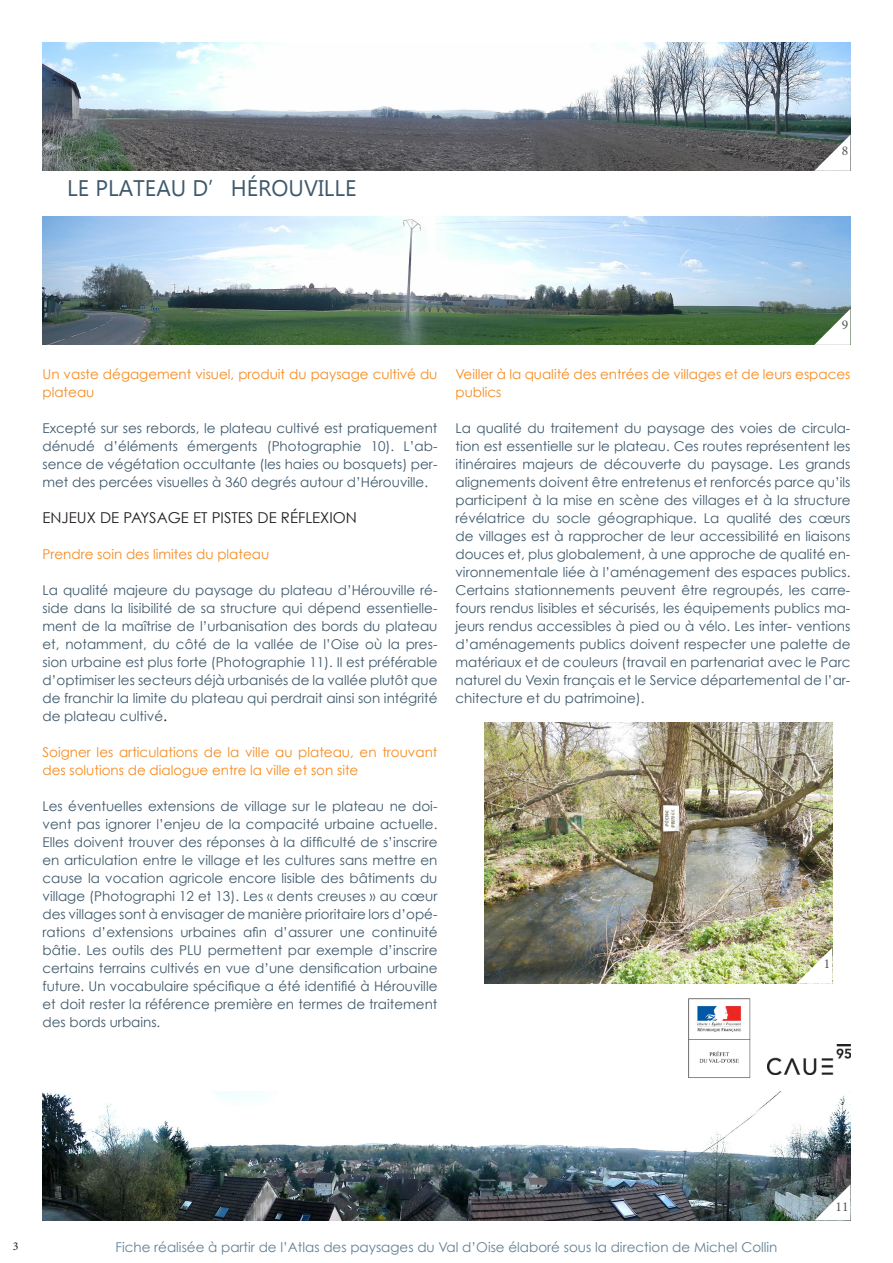
<style>
.page{position:relative;width:893px;height:1263px;background:#fff}
.page>*{position:absolute;margin:0;border:0;box-sizing:border-box;transform-origin:0 0}
.t1{font:22.5px "Microsoft Tai Le";color:#3f596b}
.t2{font:15px "Century Gothic";color:#231f20}
.t3{font:13.5px/18px "Century Gothic";color:#3f596b;text-align:justify}
.t4{font:13.5px/18px "Century Gothic";color:#f68b1f}
.t5{font:13.5px "Century Gothic";color:#628094}
.t6{font:13.5px "Minion Pro";color:#545557}
.t7{font:12px "Minion Pro";color:#231f20}
.s1{font-size:15px;color:#231f20}
</style>
<div class="page">
<img style="left:767px;top:1044px;width:83px;height:31px">
<img style="left:688px;top:998px;width:63px;height:80px">
<img style="left:485px;top:723px;width:347px;height:260px">
<img style="left:43px;top:217px;width:807px;height:128px">
<img style="left:43px;top:1091px;width:807px;height:129px">
<img style="left:43px;top:43px;width:807px;height:128px">
<svg style="left:814px;top:135px;width:36px;height:36px"></svg>
<svg style="left:814px;top:309px;width:36px;height:36px"></svg>
<svg style="left:814px;top:1184px;width:36px;height:36px"></svg>
<svg style="left:796px;top:947px;width:36px;height:37px"></svg>
<p class="t1" style="left:67px;top:175px;width:291px">LE PLATEAU D’HÉROUVILLE</p>
<p class="t6" style="left:842px;top:142px;width:8px">8</p>
<p class="t4" style="left:43px;top:365px;width:396px">Un vaste dégagement visuel, produit du paysage cultivé du plateau</p>
<p class="t3" style="left:43px;top:419px;width:396px">Excepté sur ses rebords, le plateau cultivé est pratiquement dénudé d’éléments émergents (Photographie 10). L’ab&shy;sence de végétation occultante (les haies ou bosquets) per&shy;met des percées visuelles à 360 degrés autour d’Hérouville.</p>
<p class="t2" style="left:43px;top:508px;width:316px">ENJEUX DE PAYSAGE ET PISTES DE RÉFLEXION</p>
<p class="t4" style="left:43px;top:545px;width:228px">Prendre soin des limites du plateau</p>
<p class="t3" style="left:43px;top:581px;width:396px">La qualité majeure du paysage du plateau d’Hérouville ré&shy;side dans la lisibilité de sa structure qui dépend essentielle&shy;ment de la maîtrise de l’urbanisation des bords du plateau et, notamment, du côté de la vallée de l’Oise où la pres&shy;sion urbaine est plus forte (Photographie 11). Il est préférable d’optimiser les secteurs déjà urbanisés de la vallée plutôt que de franchir la limite du plateau qui perdrait ainsi son intégrité de plateau cultivé<span class="s1">.</span></p>
<p class="t4" style="left:43px;top:743px;width:396px">Soigner les articulations de la ville au plateau, en trouvant des solutions de dialogue entre la ville et son site</p>
<p class="t3" style="left:43px;top:797px;width:396px">Les éventuelles extensions de village sur le plateau ne doi&shy;vent pas ignorer l’enjeu de la compacité urbaine actuelle.<br>Elles doivent trouver des réponses à la difficulté de s’inscrire en articulation entre le village et les cultures sans mettre en cause la vocation agricole encore lisible des bâtiments du village (Photographi 12 et 13). Les « dents creuses » au cœur des villages sont à envisager de manière prioritaire lors d’opé&shy;rations d’extensions urbaines afin d’assurer une continuité bâtie. Les outils des PLU permettent par exemple d’inscrire certains terrains cultivés en vue d’une densification urbaine future. Un vocabulaire spécifique a été identifié à Hérouville et doit rester la référence première en termes de traitement des bords urbains.</p>
<p class="t6" style="left:842px;top:316px;width:8px">9</p>
<p class="t4" style="left:455px;top:365px;width:396px">Veiller à la qualité des entrées de villages et de leurs espaces publics</p>
<p class="t3" style="left:455px;top:419px;width:396px">La qualité du traitement du paysage des voies de circula&shy;tion est essentielle sur le plateau. Ces routes représentent les itinéraires majeurs de découverte du paysage. Les grands alignements doivent être entretenus et renforcés parce qu’ils participent à la mise en scène des villages et à la structure révélatrice du socle géographique. La qualité des cœurs de villages est à rapprocher de leur accessibilité en liaisons douces et, plus globalement, à une approche de qualité en&shy;vironnementale liée à l’aménagement des espaces publics.<br>Certains stationnements peuvent être regroupés, les carre&shy;fours rendus lisibles et sécurisés, les équipements publics ma&shy;jeurs rendus accessibles à pied ou à vélo. Les inter- ventions d’aménagements publics doivent respecter une palette de matériaux et de couleurs (travail en partenariat avec le Parc naturel du Vexin français et le Service départemental de l’ar&shy;chitecture et du patrimoine).</p>
<p class="t6" style="left:824px;top:954px;width:8px">1</p>
<p class="t7" style="left:13px;top:1238px;width:7px">3</p>
<p class="t5" style="left:115px;top:1239px;width:663px">Fiche réalisée à partir de l’Atlas des paysages du Val d’Oise élaboré sous la direction de Michel Collin</p>
<p class="t6" style="left:836px;top:1197px;width:14px">11</p>
</div>
